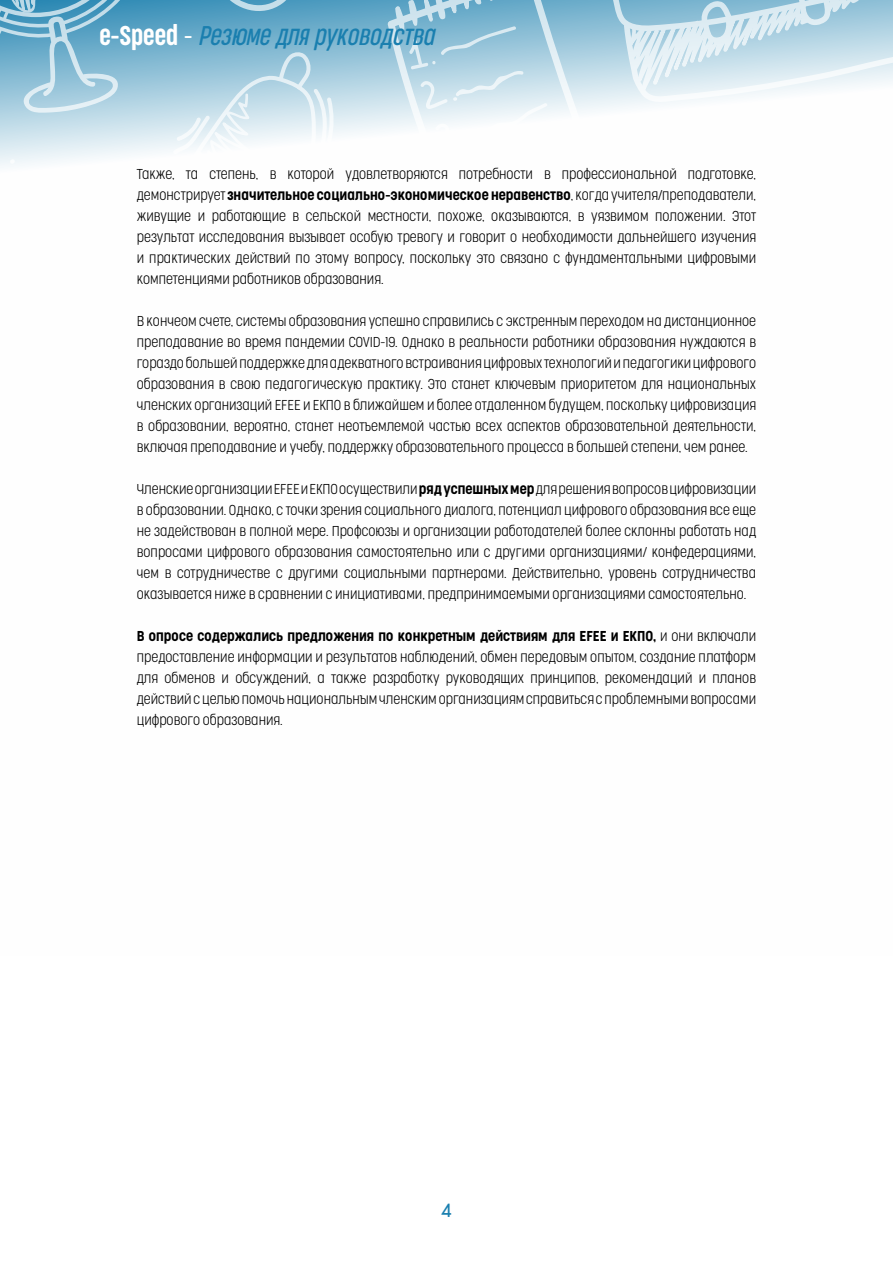
<style>
.page{position:relative;width:893px;height:1263px;background:#fff}
.page>*{position:absolute;margin:0;border:0;box-sizing:border-box;transform-origin:0 0}
.t1{font:italic 300 25.5px "Cocogoose Compressed";color:#1a7faf}
.t2{font:300 18px "Cocogoose Pro";color:#1a7faf}
.t3{font:200 13.5px/21px "Cocogoose Condensed";color:#000;text-align:justify}
.s1{font-style:normal;color:#fff}
.s2{font-weight:300}
</style>
<div class="page">
<svg style="left:0;top:0;width:334px;height:166px;background:#a6cddf"></svg>
<svg style="left:388px;top:0;width:505px;height:130px"></svg>
<h1 class="t1" style="left:99px;top:19px;width:336px"><span class="s1">e-Speed</span> <span class="s1">-</span> Резюме для руководства</h1>
<p class="t3" style="left:137px;top:163px;width:621px">Также, та степень, в которой удовлетворяются потребности в профессиональной подготовке, демонстрирует <span class="s2">значительное социально-экономическое неравенство</span>, когда учителя/преподаватели, живущие и работающие в сельской местности, похоже, оказываются, в уязвимом положении. Этот результат исследования вызывает особую тревогу и говорит о необходимости дальнейшего изучения и практических действий по этому вопросу, поскольку это связано с фундаментальными цифровыми компетенциями работников образования.</p>
<p class="t3" style="left:137px;top:310px;width:621px">В кончеом счете, системы образования успешно справились с экстренным переходом на дистанционное преподавание во время пандемии COVID-19. Однако в реальности работники образования нуждаются в гораздо большей поддержке для адекватного встраивания цифровых технологий и педагогики цифрового образования в свою педагогическую практику. Это станет ключевым приоритетом для национальных членских организаций EFEE и ЕКПО в ближайшем и более отдаленном будущем, поскольку цифровизация в образовании, вероятно, станет неотъемлемой частью всех аспектов образовательной деятельности, включая преподавание и учебу, поддержку образовательного процесса в большей степени, чем ранее.</p>
<p class="t3" style="left:137px;top:478px;width:621px">Членские организации EFEE и ЕКПО осуществили <span class="s2">ряд успешных мер</span> для решения вопросов цифровизации в образовании. Однако, с точки зрения социального диалога, потенциал цифрового образования все еще не задействован в полной мере. Профсоюзы и организации работодателей более склонны работать над вопросами цифрового образования самостоятельно или с другими организациями/ конфедерациями, чем в сотрудничестве с другими социальными партнерами. Действительно, уровень сотрудничества оказывается ниже в сравнении с инициативами, предпринимаемыми организациями самостоятельно.</p>
<p class="t3" style="left:137px;top:626px;width:621px"><span class="s2">В опросе содержались предложения по конкретным действиям для EFEE и ЕКПО,</span> и они включали предоставление информации и результатов наблюдений, обмен передовым опытом, создание платформ для обменов и обсуждений, а также разработку руководящих принципов, рекомендаций и планов действий с целью помочь национальным членским организациям справиться с проблемными вопросами цифрового образования.</p>
<h2 class="t2" style="left:441px;top:1198px;width:13px">4</h2>
</div>
